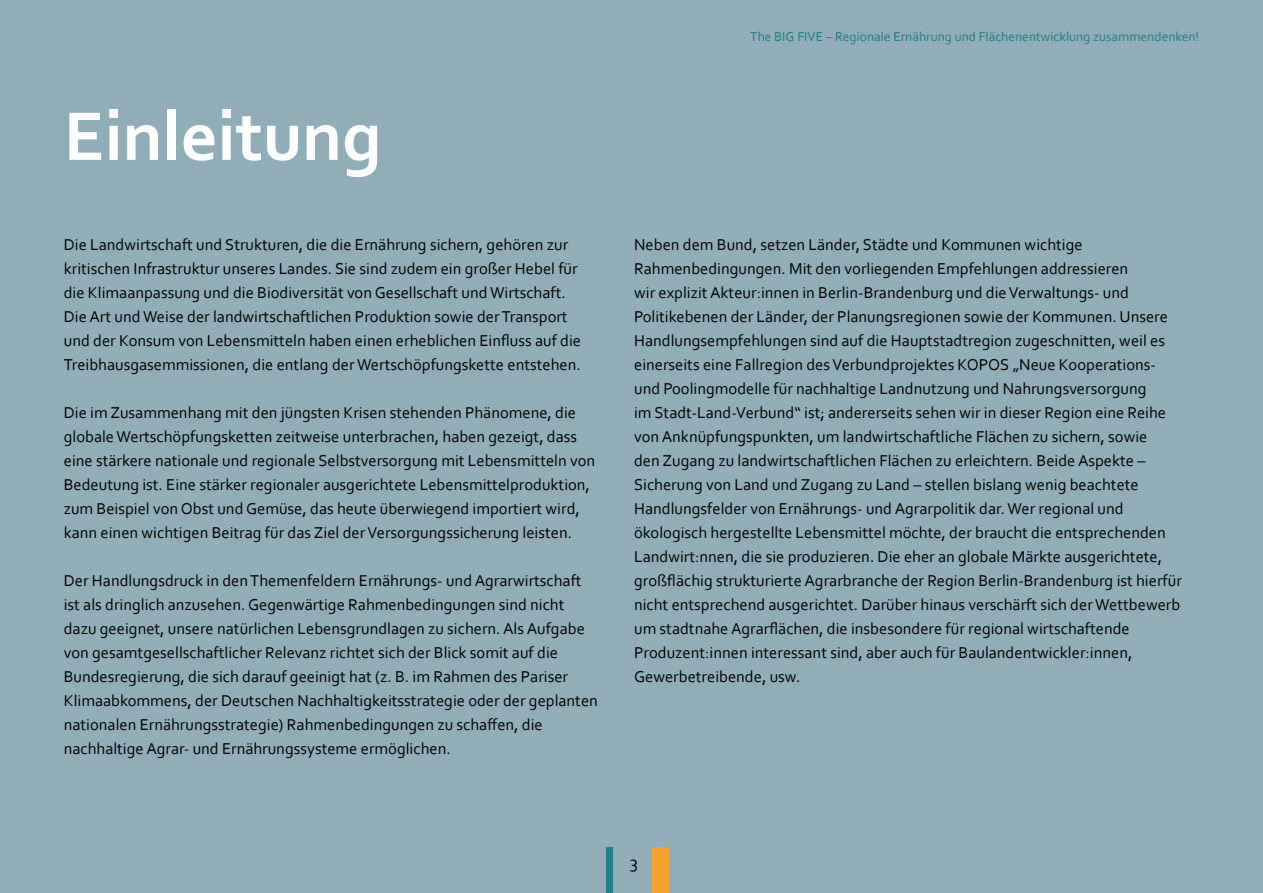
<style>
.page{position:relative;width:1263px;height:893px;background:#91aeb8}
.page>*{position:absolute;margin:0;border:0;box-sizing:border-box;transform-origin:0 0}
.Vorwort_H1{font:700 72px "Corbel";color:#fff}
.t1{font:18px "Corbel";color:#000}
.Vorwort_body{font:16.5px/24px "Corbel";color:#000}
.t2{font:13.5px "Corbel";color:#247b89}
</style>
<div class="page">
<div style="left:653px;top:847px;width:16px;height:46px;background:#f9a22c"></div>
<div style="left:606px;top:847px;width:7px;height:46px;background:#247b89"></div>
<h1 class="Vorwort_H1" style="left:64px;top:91px;width:319px">Einleitung</h1>
<p class="Vorwort_body" style="left:64px;top:232px;width:519px">Die Landwirtschaft und Strukturen, die die Ernährung sichern, gehören zur kritischen Infrastruktur unseres Landes. Sie sind zudem ein großer Hebel für die Klimaanpassung und die Biodiversität von Gesellschaft und Wirtschaft.<br>Die Art und Weise der landwirtschaftlichen Produktion sowie der Transport und der Konsum von Lebensmitteln haben einen erheblichen Einfluss auf die Treibhausgasemmissionen, die entlang der Wertschöpfungskette entstehen.</p>
<p class="Vorwort_body" style="left:64px;top:400px;width:533px">Die im Zusammenhang mit den jüngsten Krisen stehenden Phänomene, die globale Wertschöpfungsketten zeitweise unterbrachen, haben gezeigt, dass eine stärkere nationale und regionale Selbstversorgung mit Lebensmitteln von Bedeutung ist. Eine stärker regionaler ausgerichtete Lebensmittelproduktion, zum Beispiel von Obst und Gemüse, das heute überwiegend importiert wird, kann einen wichtigen Beitrag für das Ziel der Versorgungssicherung leisten.</p>
<p class="Vorwort_body" style="left:64px;top:568px;width:536px">Der Handlungsdruck in den Themenfeldern Ernährungs- und Agrarwirtschaft ist als dringlich anzusehen. Gegenwärtige Rahmenbedingungen sind nicht dazu geeignet, unsere natürlichen Lebensgrundlagen zu sichern. Als Aufgabe von gesamtgesellschaftlicher Relevanz richtet sich der Blick somit auf die Bundesregierung, die sich darauf geeinigt hat (z. B. im Rahmen des Pariser Klimaabkommens, der Deutschen Nachhaltigkeitsstrategie oder der geplanten nationalen Ernährungsstrategie) Rahmenbedingungen zu schaffen, die nachhaltige Agrar- und Ernährungssysteme ermöglichen.</p>
<p class="t2" style="left:750px;top:28px;width:450px">The BIG FIVE – Regionale Ernährung und Flächenentwicklung zusammendenken!</p>
<p class="Vorwort_body" style="left:634px;top:232px;width:549px">Neben dem Bund, setzen Länder, Städte und Kommunen wichtige Rahmenbedingungen. Mit den vorliegenden Empfehlungen addressieren<br>wir explizit Akteur:innen in Berlin-Brandenburg und die Verwaltungs- und Politikebenen der Länder, der Planungsregionen sowie der Kommunen. Unsere Handlungsempfehlungen sind auf die Hauptstadtregion zugeschnitten, weil es einerseits eine Fallregion des Verbundprojektes KOPOS „Neue Kooperations&shy;und Poolingmodelle für nachhaltige Landnutzung und Nahrungsversorgung<br>im Stadt-Land-Verbund“ ist; andererseits sehen wir in dieser Region eine Reihe von Anknüpfungspunkten, um landwirtschaftliche Flächen zu sichern, sowie<br>den Zugang zu landwirtschaftlichen Flächen zu erleichtern. Beide Aspekte – Sicherung von Land und Zugang zu Land – stellen bislang wenig beachtete Handlungsfelder von Ernährungs- und Agrarpolitik dar. Wer regional und ökologisch hergestellte Lebensmittel möchte, der braucht die entsprechenden Landwirt:nnen, die sie produzieren. Die eher an globale Märkte ausgerichtete, großflächig strukturierte Agrarbranche der Region Berlin-Brandenburg ist hierfür nicht entsprechend ausgerichtet. Darüber hinaus verschärft sich der Wettbewerb um stadtnahe Agrarflächen, die insbesondere für regional wirtschaftende Produzent:innen interessant sind, aber auch für Baulandentwickler:innen, Gewerbetreibende, usw.</p>
<p class="t1" style="left:630px;top:851px;width:10px">3</p>
</div>
